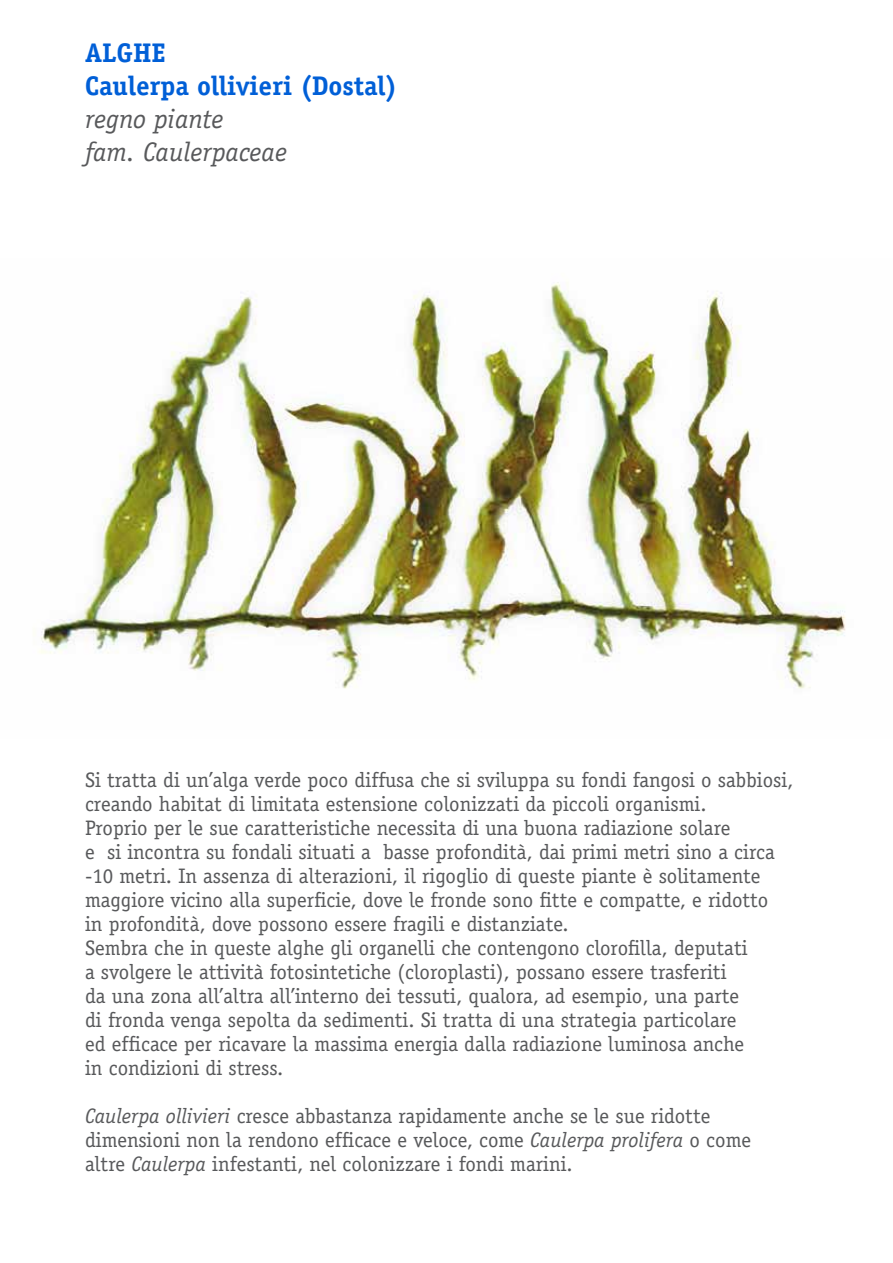
<style>
.page{position:relative;width:893px;height:1263px;background:#fff}
.page>*{position:absolute;margin:0;border:0;box-sizing:border-box;transform-origin:0 0}
.t1{font:700 27px/33px "Officina Serif Std";color:#005fd7}
.t2{font:italic 27px/33px "Officina Serif Std";color:#58595b}
.t3{font:21px/24px "Officina Serif Std";color:#58595b}
.s1{font-style:italic}
</style>
<div class="page">
<img style="left:39px;top:282px;width:807px;height:407px">
<p class="t1" style="left:85px;top:36px;width:314px">Alghe<br>Caulerpa ollivieri (Dostal)</p>
<p class="t2" style="left:85px;top:102px;width:203px">regno piante<br>fam. Caulerpaceae</p>
<p class="t3" style="left:85px;top:767px;width:710px">Si tratta di un’alga verde poco diffusa che si sviluppa su fondi fangosi o sabbiosi, creando habitat di limitata estensione colonizzati da piccoli organismi.<br>Proprio per le sue caratteristiche necessita di una buona radiazione solare<br>e si incontra su fondali situati a basse profondità, dai primi metri sino a circa -10 metri. In assenza di alterazioni, il rigoglio di queste piante è solitamente maggiore vicino alla superficie, dove le fronde sono fitte e compatte, e ridotto<br>in profondità, dove possono essere fragili e distanziate.<br>Sembra che in queste alghe gli organelli che contengono clorofilla, deputati<br>a svolgere le attività fotosintetiche (cloroplasti), possano essere trasferiti<br>da una zona all’altra all’interno dei tessuti, qualora, ad esempio, una parte<br>di fronda venga sepolta da sedimenti. Si tratta di una strategia particolare<br>ed efficace per ricavare la massima energia dalla radiazione luminosa anche<br>in condizioni di stress.</p>
<p class="t3" style="left:85px;top:1103px;width:667px"><span class="s1">Caulerpa ollivieri</span> cresce abbastanza rapidamente anche se le sue ridotte dimensioni non la rendono efficace e veloce, come <span class="s1">Caulerpa prolifera</span> o come altre <span class="s1">Caulerpa</span> infestanti, nel colonizzare i fondi marini.</p>
</div>
